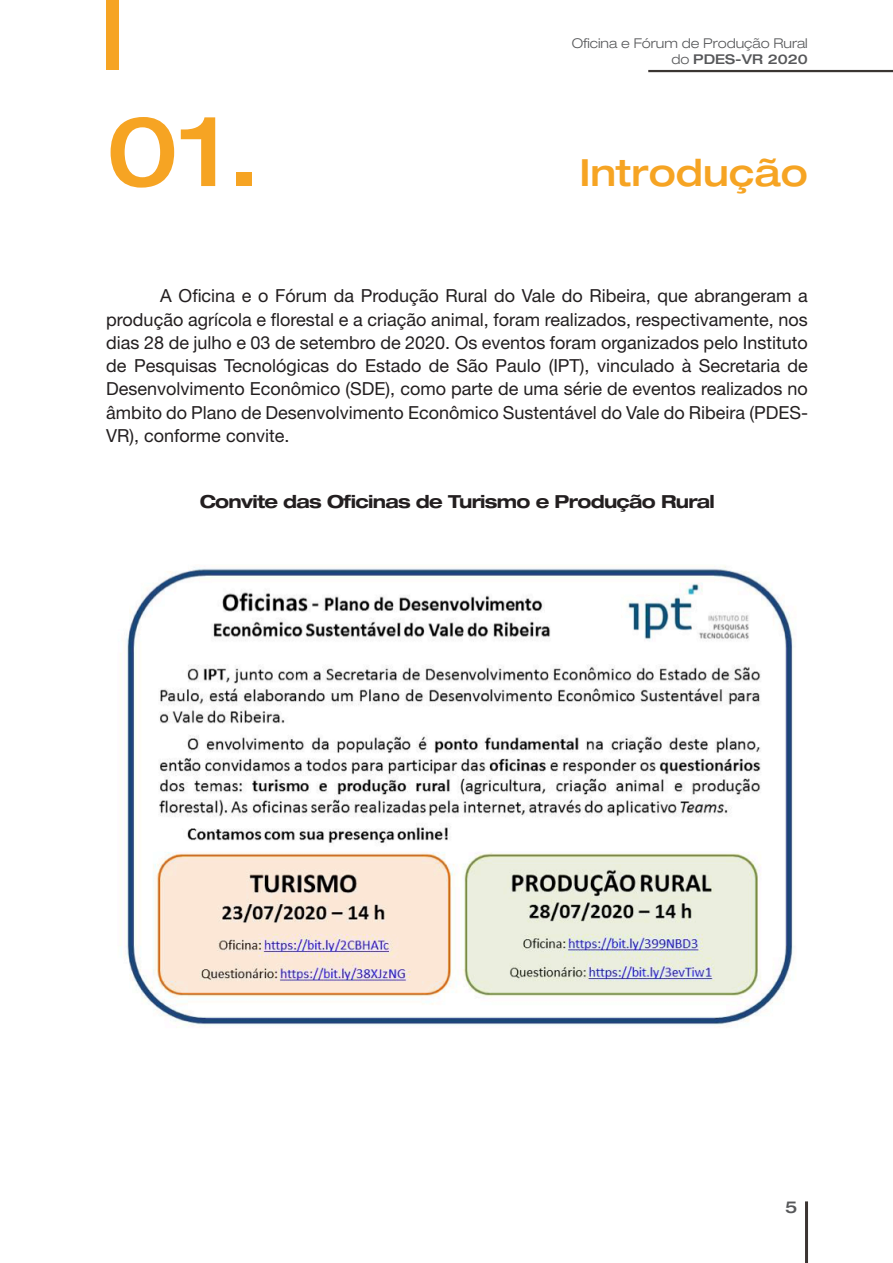
<style>
.page{position:relative;width:893px;height:1263px;background:#fff}
.page>*{position:absolute;margin:0;border:0;box-sizing:border-box;transform-origin:0 0}
.t1{font:500 expanded 97.5px "Helvetica Neue LT Std";color:#f6a423}
.t2{font:500 expanded 37.5px "Helvetica Neue LT Std";color:#f6a423}
.Texto_corrido{font:18px/23.2px "Helvetica Neue LT Std";color:#231f20;text-align:justify}
.Texto_corrido-2{font:700 expanded 18px "Helvetica Neue LT Std";letter-spacing:-.04em;color:#231f20}
.t3{font:500 expanded 16.5px "Helvetica Neue LT Std";color:#57585a}
.t4{font:300 expanded 13.5px/16.2px "Helvetica Neue LT Std";color:#57585a;text-align:right}
.s1{font-weight:500}
</style>
<div class="page">
<hr style="left:805px;top:1201px;width:3px;height:62px;background:#3b3532">
<hr style="left:648px;top:70px;width:245px;height:2px;background:#3b3532">
<div style="left:106px;top:0;width:13px;height:70px;background:#f6a423"></div>
<img style="left:120px;top:565px;width:675px;height:463px">
<p class="t1" style="left:106px;top:91px;width:157px">01.</p>
<p class="t4" style="left:572px;top:35px;width:238px">Oficina e Fórum de Produção Rural do <span class="s1">PDES-VR 2020</span></p>
<p class="t2" style="left:579px;top:149px;width:230px">Introdução</p>
<p class="Texto_corrido" style="left:106px;top:284px;width:703px;text-indent:54px">A Oficina e o Fórum da Produção Rural do Vale do Ribeira, que abrangeram a produção agrícola e florestal e a criação animal, foram realizados, respectivamente, nos dias 28 de julho e 03 de setembro de 2020. Os eventos foram organizados pelo Instituto de Pesquisas Tecnológicas do Estado de São Paulo (IPT), vinculado à Secretaria de Desenvolvimento Econômico (SDE), como parte de uma série de eventos realizados no âmbito do Plano de Desenvolvimento Econômico Sustentável do Vale do Ribeira (PDES-VR), conforme convite.</p>
<p class="Texto_corrido-2" style="left:200px;top:490px;width:517px">Convite das Oficinas de Turismo e Produção Rural</p>
<p class="t3" style="left:785px;top:1197px;width:14px">5</p>
</div>
